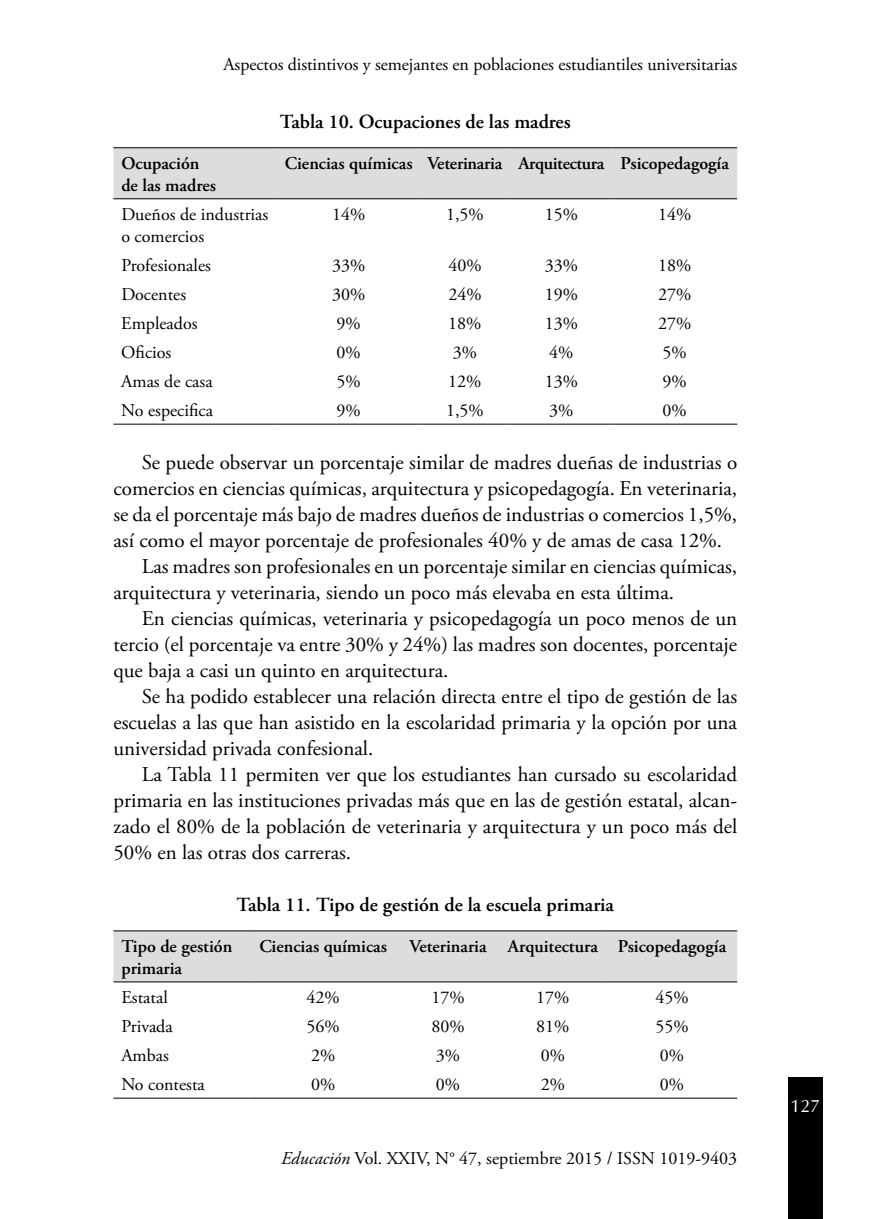
<style>
.page{position:relative;width:879px;height:1219px;background:#fff}
.page>*{position:absolute;margin:0;border:0;box-sizing:border-box;transform-origin:0 0}
.t1{font:21px "Adobe Garamond Pro";color:#000}
.t2{font:600 20px "Adobe Garamond Pro";color:#000}
.t3{font:18px/22px "Adobe Garamond Pro";color:#000}
.t4{font:600 18px/22px "Adobe Garamond Pro";color:#000}
.t5{font:18px "Zapf Humanist 601 BT";color:#fff}
.s1{font-style:italic}
</style>
<div class="page">
<div style="left:788px;top:1077px;width:34px;height:142px;background:#000"></div>
<div style="left:113px;top:148px;width:624px;height:50px;background:#dcddde"></div>
<svg style="left:113px;top:199px;width:624px;height:225px"></svg>
<hr style="left:113px;top:147px;width:165px;height:1px;background:#000">
<hr style="left:278px;top:147px;width:142px;height:1px;background:#000">
<hr style="left:420px;top:147px;width:90px;height:1px;background:#000">
<hr style="left:510px;top:147px;width:102px;height:1px;background:#000">
<hr style="left:612px;top:147px;width:125px;height:1px;background:#000">
<hr style="left:113px;top:424px;width:165px;height:1px;background:#000">
<hr style="left:278px;top:424px;width:142px;height:1px;background:#000">
<hr style="left:420px;top:424px;width:90px;height:1px;background:#000">
<hr style="left:510px;top:424px;width:102px;height:1px;background:#000">
<hr style="left:612px;top:424px;width:125px;height:1px;background:#000">
<hr style="left:113px;top:198px;width:165px;height:1px;background:#000">
<hr style="left:278px;top:198px;width:142px;height:1px;background:#000">
<hr style="left:420px;top:198px;width:90px;height:1px;background:#000">
<hr style="left:510px;top:198px;width:102px;height:1px;background:#000">
<hr style="left:612px;top:198px;width:125px;height:1px;background:#000">
<svg style="left:113px;top:931px;width:624px;height:167px"></svg>
<hr style="left:113px;top:930px;width:136px;height:1px;background:#000">
<hr style="left:249px;top:930px;width:148px;height:1px;background:#000">
<hr style="left:397px;top:930px;width:102px;height:1px;background:#000">
<hr style="left:499px;top:930px;width:108px;height:1px;background:#000">
<hr style="left:607px;top:930px;width:130px;height:1px;background:#000">
<hr style="left:113px;top:1098px;width:136px;height:1px;background:#000">
<hr style="left:249px;top:1098px;width:148px;height:1px;background:#000">
<hr style="left:397px;top:1098px;width:102px;height:1px;background:#000">
<hr style="left:499px;top:1098px;width:108px;height:1px;background:#000">
<hr style="left:607px;top:1098px;width:130px;height:1px;background:#000">
<hr style="left:113px;top:981px;width:136px;height:1px;background:#000">
<hr style="left:249px;top:981px;width:148px;height:1px;background:#000">
<hr style="left:397px;top:981px;width:102px;height:1px;background:#000">
<hr style="left:499px;top:981px;width:108px;height:1px;background:#000">
<hr style="left:607px;top:981px;width:130px;height:1px;background:#000">
<p class="t3" style="left:223px;top:54px;width:515px">Aspectos distintivos y semejantes en poblaciones estudiantiles universitarias</p>
<p class="t2" style="left:280px;top:110px;width:292px">Tabla 10. Ocupaciones de las madres</p>
<p class="t4" style="left:121px;top:152px;width:96px">Ocupación de las madres</p>
<p class="t4" style="left:285px;top:152px;width:446px">Ciencias químicas Veterinaria Arquitectura Psicopedagogía</p>
<p class="t3" style="left:121px;top:204px;width:148px">Dueños de industrias o comercios</p>
<p class="t3" style="left:332px;top:204px;width:35px">14%</p>
<p class="t3" style="left:446px;top:204px;width:39px">1,5%</p>
<p class="t3" style="left:545px;top:204px;width:35px">15%</p>
<p class="t3" style="left:658px;top:204px;width:35px">14%</p>
<p class="t3" style="left:121px;top:255px;width:91px">Profesionales</p>
<p class="t3" style="left:332px;top:255px;width:35px">33%</p>
<p class="t3" style="left:448px;top:255px;width:35px">40%</p>
<p class="t3" style="left:545px;top:255px;width:35px">33%</p>
<p class="t3" style="left:658px;top:255px;width:35px">18%</p>
<p class="t3" style="left:121px;top:284px;width:66px">Docentes</p>
<p class="t3" style="left:332px;top:284px;width:35px">30%</p>
<p class="t3" style="left:448px;top:284px;width:35px">24%</p>
<p class="t3" style="left:545px;top:284px;width:35px">19%</p>
<p class="t3" style="left:658px;top:284px;width:35px">27%</p>
<p class="t3" style="left:121px;top:313px;width:78px">Empleados</p>
<p class="t3" style="left:336px;top:313px;width:26px">9%</p>
<p class="t3" style="left:448px;top:313px;width:35px">18%</p>
<p class="t3" style="left:545px;top:313px;width:35px">13%</p>
<p class="t3" style="left:658px;top:313px;width:35px">27%</p>
<p class="t3" style="left:121px;top:342px;width:52px">Oficios</p>
<p class="t3" style="left:336px;top:342px;width:26px">0%</p>
<p class="t3" style="left:453px;top:342px;width:26px">3%</p>
<p class="t3" style="left:549px;top:342px;width:26px">4%</p>
<p class="t3" style="left:662px;top:342px;width:26px">5%</p>
<p class="t3" style="left:121px;top:371px;width:93px">Amas de casa</p>
<p class="t3" style="left:336px;top:371px;width:26px">5%</p>
<p class="t3" style="left:448px;top:371px;width:35px">12%</p>
<p class="t3" style="left:545px;top:371px;width:35px">13%</p>
<p class="t3" style="left:662px;top:371px;width:26px">9%</p>
<p class="t3" style="left:121px;top:400px;width:93px">No especifica</p>
<p class="t3" style="left:336px;top:400px;width:26px">9%</p>
<p class="t3" style="left:446px;top:400px;width:39px">1,5%</p>
<p class="t3" style="left:549px;top:400px;width:26px">3%</p>
<p class="t3" style="left:662px;top:400px;width:26px">0%</p>
<p class="t1" style="left:142px;top:449px;width:597px">Se puede observar un porcentaje similar de madres dueñas de industrias o</p>
<p class="t1" style="left:113px;top:475px;width:625px">comercios en ciencias químicas, arquitectura y psicopedagogía. En veterinaria,</p>
<p class="t1" style="left:113px;top:501px;width:625px">se da el porcentaje más bajo de madres dueños de industrias o comercios 1,5%,</p>
<p class="t1" style="left:113px;top:527px;width:610px">así como el mayor porcentaje de profesionales 40% y de amas de casa 12%.</p>
<p class="t1" style="left:142px;top:553px;width:597px">Las madres son profesionales en un porcentaje similar en ciencias químicas,</p>
<p class="t1" style="left:113px;top:579px;width:562px">arquitectura y veterinaria, siendo un poco más elevaba en esta última.</p>
<p class="t1" style="left:142px;top:605px;width:597px">En ciencias químicas, veterinaria y psicopedagogía un poco menos de un</p>
<p class="t1" style="left:113px;top:631px;width:625px">tercio (el porcentaje va entre 30% y 24%) las madres son docentes, porcentaje</p>
<p class="t1" style="left:113px;top:657px;width:336px">que baja a casi un quinto en arquitectura.</p>
<p class="t1" style="left:142px;top:683px;width:597px">Se ha podido establecer una relación directa entre el tipo de gestión de las</p>
<p class="t1" style="left:113px;top:709px;width:625px">escuelas a las que han asistido en la escolaridad primaria y la opción por una</p>
<p class="t1" style="left:113px;top:735px;width:261px">universidad privada confesional.</p>
<p class="t1" style="left:142px;top:761px;width:597px">La Tabla 11 permiten ver que los estudiantes han cursado su escolaridad</p>
<p class="t1" style="left:113px;top:787px;width:625px">primaria en las instituciones privadas más que en las de gestión estatal, alcan-</p>
<p class="t1" style="left:113px;top:813px;width:625px">zado el 80% de la población de veterinaria y arquitectura y un poco más del</p>
<p class="t1" style="left:113px;top:839px;width:239px">50% en las otras dos carreras.</p>
<p class="t2" style="left:237px;top:893px;width:379px">Tabla 11. Tipo de gestión de la escuela primaria</p>
<p class="t4" style="left:121px;top:935px;width:112px">Tipo de gestión primaria</p>
<p class="t4" style="left:259px;top:935px;width:469px">Ciencias químicas Veterinaria Arquitectura Psicopedagogía</p>
<p class="t3" style="left:121px;top:987px;width:48px">Estatal</p>
<p class="t3" style="left:307px;top:987px;width:35px">42%</p>
<p class="t3" style="left:431px;top:987px;width:35px">17%</p>
<p class="t3" style="left:536px;top:987px;width:35px">17%</p>
<p class="t3" style="left:655px;top:987px;width:35px">45%</p>
<p class="t3" style="left:121px;top:1016px;width:53px">Privada</p>
<p class="t3" style="left:307px;top:1016px;width:35px">56%</p>
<p class="t3" style="left:431px;top:1016px;width:35px">80%</p>
<p class="t3" style="left:536px;top:1016px;width:35px">81%</p>
<p class="t3" style="left:655px;top:1016px;width:35px">55%</p>
<p class="t3" style="left:121px;top:1045px;width:49px">Ambas</p>
<p class="t3" style="left:311px;top:1045px;width:26px">2%</p>
<p class="t3" style="left:436px;top:1045px;width:26px">3%</p>
<p class="t3" style="left:541px;top:1045px;width:26px">0%</p>
<p class="t3" style="left:660px;top:1045px;width:26px">0%</p>
<p class="t3" style="left:121px;top:1074px;width:85px">No contesta</p>
<p class="t3" style="left:311px;top:1074px;width:26px">0%</p>
<p class="t3" style="left:436px;top:1074px;width:26px">0%</p>
<p class="t3" style="left:541px;top:1074px;width:26px">2%</p>
<p class="t3" style="left:660px;top:1074px;width:26px">0%</p>
<p class="t3" style="left:281px;top:1148px;width:457px"><span class="s1">Educación</span> Vol. XXIV, N° 47, septiembre 2015 / ISSN 1019-9403</p>
<p class="t5" style="left:790px;top:1094px;width:31px">127</p>
</div>
